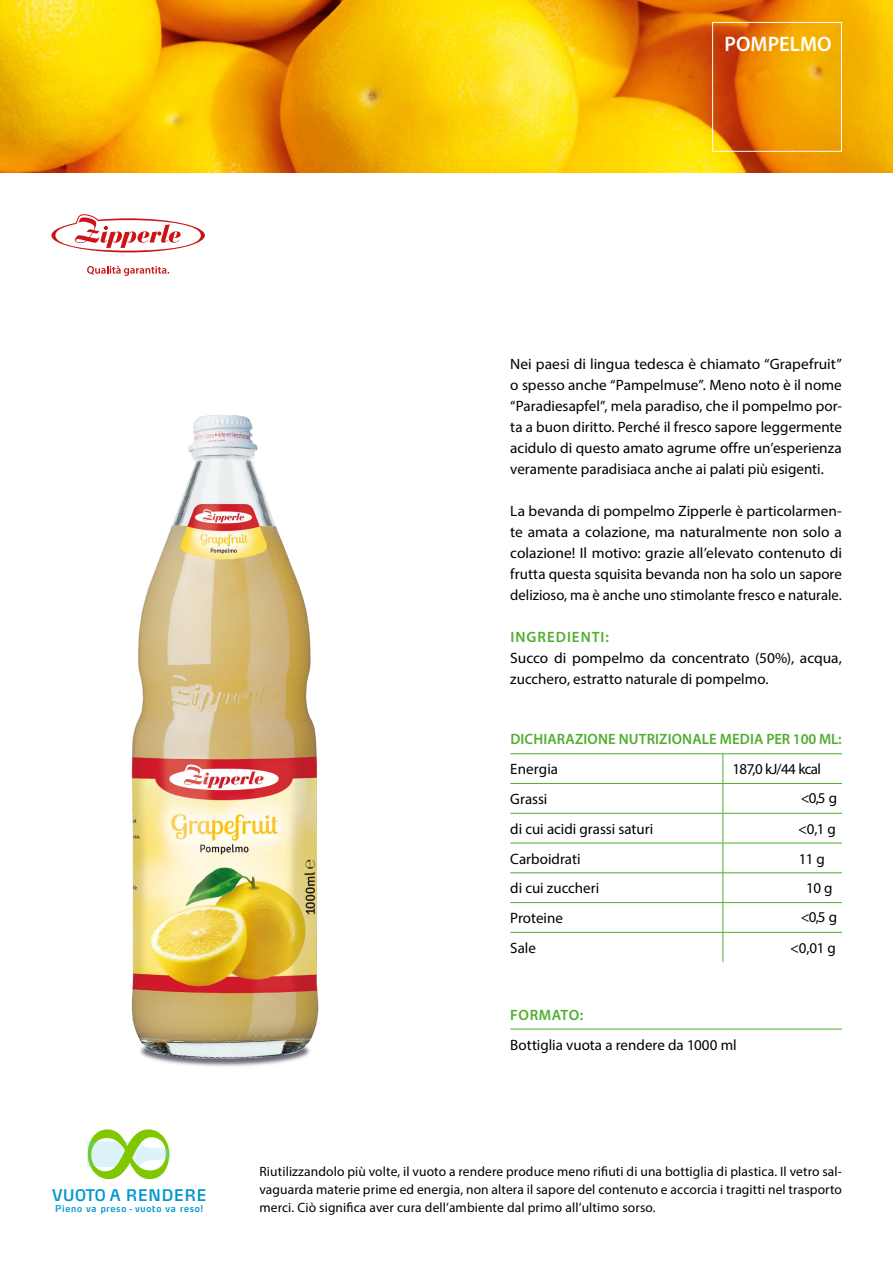
<style>
.page{position:relative;width:893px;height:1263px;background:#fff}
.page>*{position:absolute;margin:0;border:0;box-sizing:border-box;transform-origin:0 0}
.t1{font:600 21px "Myriad Pro";letter-spacing:.005em;color:#fff}
.t2{font:600 15.9px "Max LF";letter-spacing:.055em;color:#0097ce;scale:.9 1}
.t3{font:15px/21px "Myriad Pro";color:#000;text-align:justify}
.t4{font:600 15px "Myriad Pro";letter-spacing:.01em;color:#51ae30}
.t5{font:15px "Myriad Pro";letter-spacing:-.04em;color:#000}
.t6{font:600 15px "Myriad Pro";letter-spacing:.065em;color:#51ae30}
.t7{font:600 15px "Myriad Pro";letter-spacing:.035em;color:#51ae30}
.t8{font:13.5px/18px "Myriad Pro";letter-spacing:.01em;color:#000;text-align:justify}
.t9{font:600 9.15px "Max LF";letter-spacing:.08em;color:#0097ce;scale:.95 1}
</style>
<div class="page">
<img style="left:0;top:0;width:893px;height:172px">
<div style="left:712px;top:22px;width:130px;height:130px;border:1px solid #fff"></div>
<svg style="left:87px;top:1129px;width:84px;height:51px"></svg>
<svg style="left:51px;top:214px;width:154px;height:38px"></svg>
<svg style="left:87px;top:266px;width:82px;height:10px"></svg>
<hr style="left:510px;top:783px;width:213px;height:1px;background:#51ae30">
<hr style="left:510px;top:813px;width:213px;height:1px;background:#51ae30">
<hr style="left:510px;top:843px;width:213px;height:1px;background:#51ae30">
<svg style="left:723px;top:754px;width:1px;height:59px"></svg>
<hr style="left:723px;top:813px;width:1px;height:30px;background:#51ae30">
<hr style="left:723px;top:843px;width:1px;height:30px;background:#51ae30">
<svg style="left:723px;top:873px;width:1px;height:59px"></svg>
<hr style="left:723px;top:932px;width:1px;height:30px;background:#51ae30">
<hr style="left:723px;top:783px;width:119px;height:1px;background:#51ae30">
<hr style="left:723px;top:813px;width:119px;height:1px;background:#51ae30">
<hr style="left:723px;top:843px;width:119px;height:1px;background:#51ae30">
<hr style="left:510px;top:753px;width:213px;height:1px;background:#51ae30">
<hr style="left:723px;top:753px;width:119px;height:1px;background:#51ae30">
<hr style="left:510px;top:872px;width:213px;height:1px;background:#51ae30">
<hr style="left:723px;top:872px;width:119px;height:1px;background:#51ae30">
<hr style="left:510px;top:902px;width:213px;height:1px;background:#51ae30">
<hr style="left:723px;top:902px;width:119px;height:1px;background:#51ae30">
<hr style="left:510px;top:932px;width:213px;height:1px;background:#51ae30">
<hr style="left:723px;top:932px;width:119px;height:1px;background:#51ae30">
<hr style="left:510px;top:1029px;width:332px;height:1px;background:#51ae30">
<img style="left:131px;top:415px;width:188px;height:652px">
<h1 class="t1" style="left:724px;top:31px;width:109px">POMPELMO</h1>
<p class="t2" style="left:52px;top:1185px;width:173px">VUOTO A RENDERE</p>
<p class="t9" style="left:55px;top:1202px;width:158px">Pieno va preso - vuoto va reso!</p>
<p class="t3" style="left:510px;top:353px;width:333px">Nei paesi di lingua tedesca è chiamato “Grapefruit” o spesso anche “Pampelmuse”. Meno noto è il nome “Paradiesapfel”, mela paradiso, che il pompelmo por&shy;ta a buon diritto. Perché il fresco sapore leggermente acidulo di questo amato agrume offre un’esperienza veramente paradisiaca anche ai palati più esigenti.</p>
<p class="t3" style="left:510px;top:500px;width:333px">La bevanda di pompelmo Zipperle è particolarmen&shy;te amata a colazione, ma naturalmente non solo a colazione! Il motivo: grazie all’elevato contenuto di frutta questa squisita bevanda non ha solo un sapore delizioso, ma è anche uno stimolante fresco e naturale.</p>
<p class="t6" style="left:510px;top:628px;width:100px">INGREDIENTI:</p>
<p class="t3" style="left:510px;top:647px;width:333px">Succo di pompelmo da concentrato (50%), acqua, zucchero, estratto naturale di pompelmo.</p>
<p class="t4" style="left:510px;top:730px;width:333px">DICHIARAZIONE NUTRIZIONALE MEDIA PER 100 ML:</p>
<p class="t3" style="left:510px;top:758px;width:49px">Energia</p>
<p class="t5" style="left:732px;top:760px;width:90px">187,0 kJ/44 kcal</p>
<p class="t3" style="left:510px;top:788px;width:39px">Grassi</p>
<p class="t3" style="left:801px;top:788px;width:38px">&lt;0,5 g</p>
<p class="t3" style="left:510px;top:818px;width:144px">di cui acidi grassi saturi</p>
<p class="t3" style="left:798px;top:818px;width:39px">&lt;0,1 g</p>
<p class="t3" style="left:510px;top:848px;width:72px">Carboidrati</p>
<p class="t3" style="left:799px;top:848px;width:28px">11 g</p>
<p class="t3" style="left:510px;top:877px;width:90px">di cui zuccheri</p>
<p class="t3" style="left:806px;top:877px;width:28px">10 g</p>
<p class="t3" style="left:510px;top:907px;width:54px">Proteine</p>
<p class="t3" style="left:801px;top:907px;width:38px">&lt;0,5 g</p>
<p class="t3" style="left:510px;top:937px;width:27px">Sale</p>
<p class="t3" style="left:790px;top:937px;width:47px">&lt;0,01 g</p>
<p class="t7" style="left:510px;top:1005px;width:75px">FORMATO:</p>
<p class="t3" style="left:510px;top:1034px;width:228px">Bottiglia vuota a rendere da 1000 ml</p>
<p class="t8" style="left:259px;top:1162px;width:584px">Riutilizzandolo più volte, il vuoto a rendere produce meno rifiuti di una bottiglia di plastica. Il vetro sal&shy;vaguarda materie prime ed energia, non altera il sapore del contenuto e accorcia i tragitti nel trasporto merci. Ciò significa aver cura dell’ambiente dal primo all’ultimo sorso.</p>
</div>
